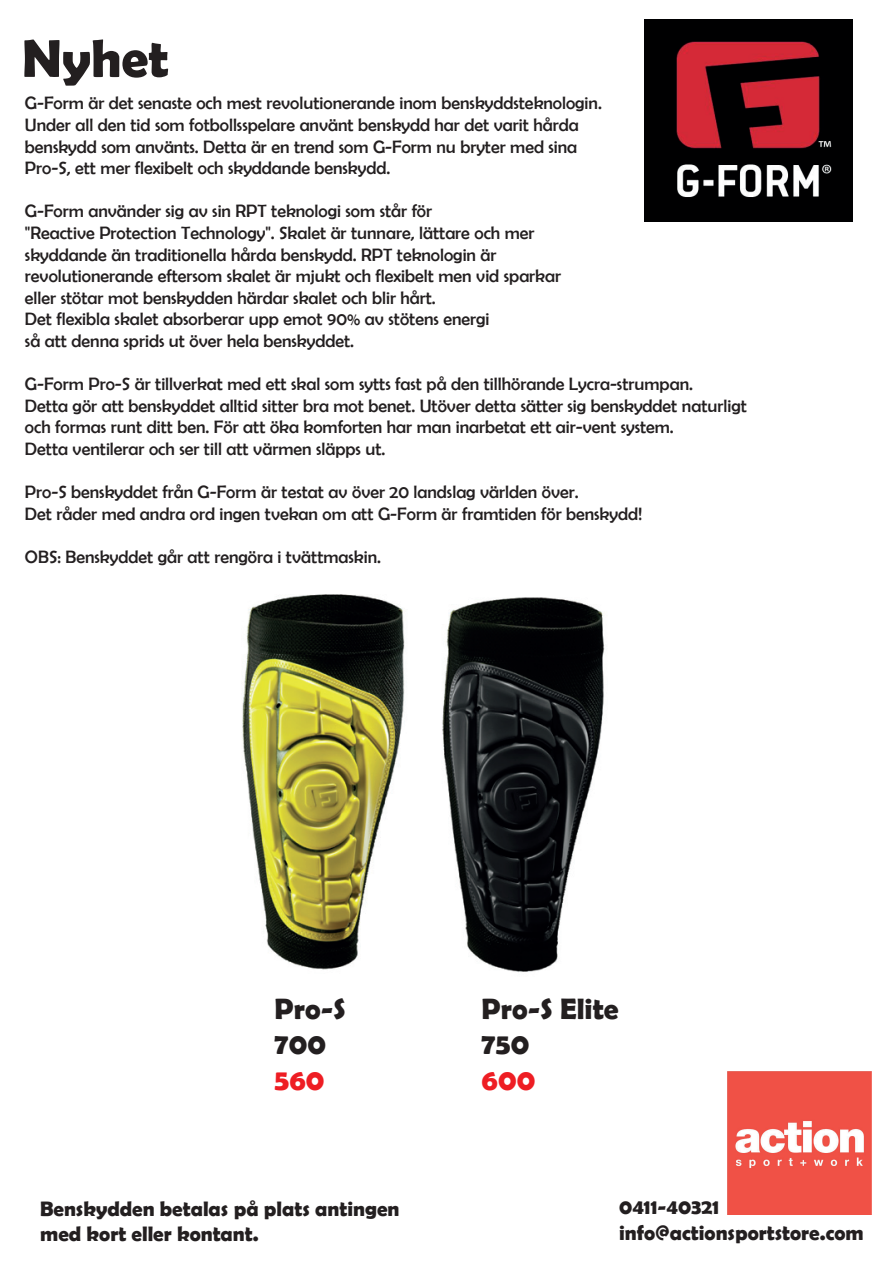
<style>
.page{position:relative;width:893px;height:1263px;background:#fff}
.page>*{position:absolute;margin:0;border:0;box-sizing:border-box;transform-origin:0 0}
.t1{font:700 53.7px "Berlin Sans FB Demi";color:#231f20}
.t2{font:700 29.55px/35.5px "Berlin Sans FB Demi";color:#231f20}
.t3{font:700 29.55px "Berlin Sans FB Demi";color:#ee1d23}
.t4{font:700 21px/25.2px "Berlin Sans FB Demi";color:#231f20}
.t5{font:18px/21.6px "Berlin Sans FB";color:#231f20}
</style>
<div class="page">
<img style="left:727px;top:1071px;width:144px;height:143px">
<img style="left:645px;top:19px;width:207px;height:203px">
<img style="left:242px;top:594px;width:363px;height:378px">
<h1 class="t1" style="left:22px;top:27px;width:148px">Nyhet</h1>
<p class="t5" style="left:25px;top:92px;width:578px">G-Form är det senaste och mest revolutionerande inom benskyddsteknologin.<br>Under all den tid som fotbollsspelare använt benskydd har det varit hårda benskydd som använts. Detta är en trend som G-Form nu bryter med sina Pro-S, ett mer flexibelt och skyddande benskydd.</p>
<p class="t5" style="left:25px;top:200px;width:538px">G-Form använder sig av sin RPT teknologi som står för<br>"Reactive Protection Technology". Skalet är tunnare, lättare och mer skyddande än traditionella hårda benskydd. RPT teknologin är revolutionerande eftersom skalet är mjukt och flexibelt men vid sparkar eller stötar mot benskydden härdar skalet och blir hårt.<br>Det flexibla skalet absorberar upp emot 90% av stötens energi<br>så att denna sprids ut över hela benskyddet.</p>
<p class="t5" style="left:25px;top:373px;width:723px">G-Form Pro-S är tillverkat med ett skal som sytts fast på den tillhörande Lycra-strumpan.<br>Detta gör att benskyddet alltid sitter bra mot benet. Utöver detta sätter sig benskyddet naturligt och formas runt ditt ben. För att öka komforten har man inarbetat ett air-vent system.<br>Detta ventilerar och ser till att värmen släpps ut.</p>
<p class="t5" style="left:25px;top:481px;width:619px">Pro-S benskyddet från G-Form är testat av över 20 landslag världen över.<br>Det råder med andra ord ingen tvekan om att G-Form är framtiden för benskydd!</p>
<p class="t5" style="left:25px;top:546px;width:358px">OBS: Benskyddet går att rengöra i tvättmaskin.</p>
<h2 class="t2" style="left:275px;top:990px;width:72px">Pro-S<br>700</h2>
<h2 class="t3" style="left:275px;top:1062px;width:51px">560</h2>
<p class="t4" style="left:40px;top:1195px;width:361px">Benskydden betalas på plats antingen med kort eller kontant.</p>
<h2 class="t2" style="left:482px;top:990px;width:139px">Pro-S Elite<br>750</h2>
<h2 class="t3" style="left:482px;top:1062px;width:55px">600</h2>
<p class="t4" style="left:619px;top:1194px;width:246px">0411-40321 info@actionsportstore.com</p>
</div>
